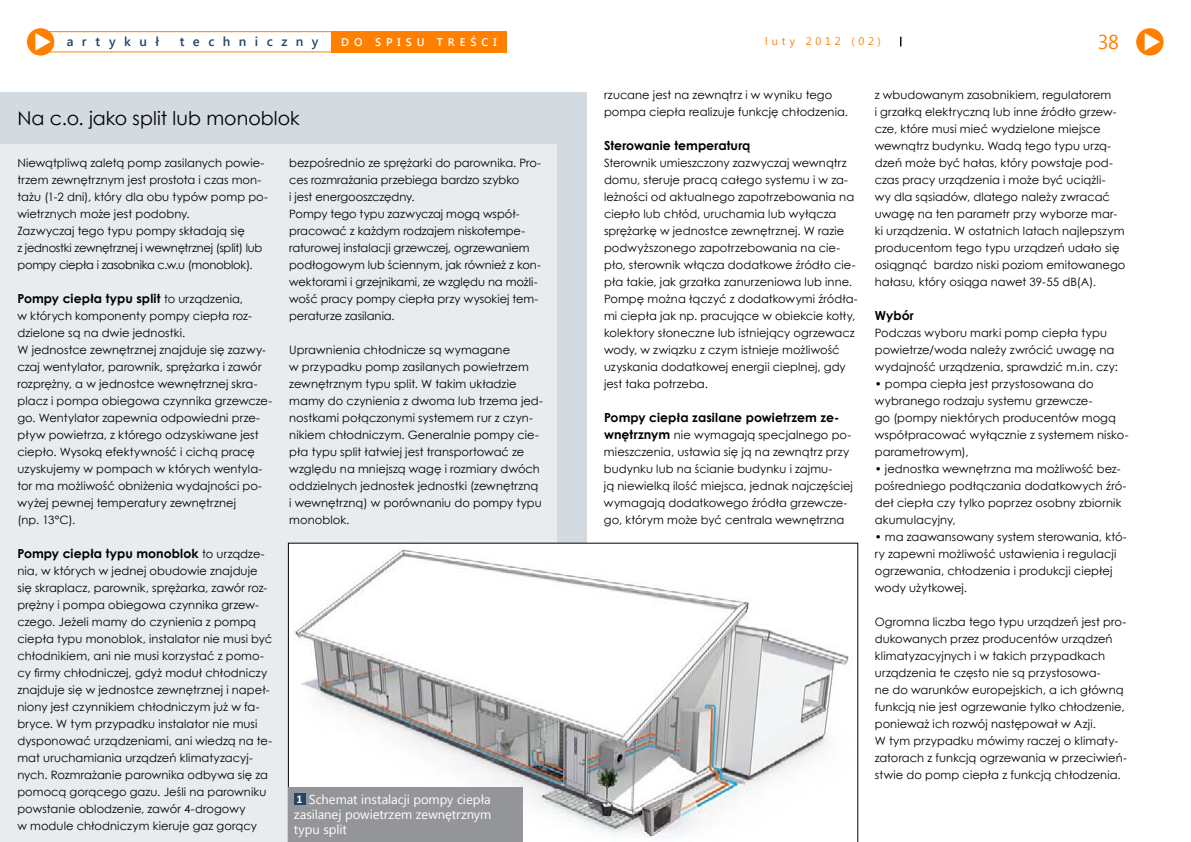
<style>
.page{position:relative;width:1191px;height:842px;background:#fff}
.page>*{position:absolute;margin:0;border:0;box-sizing:border-box;transform-origin:0 0}
.t1{font:20px "Segoe UI";color:#ff8000}
.t2{font:19px "Century Gothic";color:#000}
.t3{font:13px/15px "Segoe UI";letter-spacing:-.005em;color:#fff;text-align:justify}
.t4{font:600 13px "Segoe UI";letter-spacing:.645em;color:#244564}
.t5{font:700 12.5px "Century Gothic";letter-spacing:.005em;color:#000}
.t6{font:11.5px/17px "Century Gothic";letter-spacing:.005em;color:#000}
.t7{font:600 11.1px "Segoe UI";letter-spacing:.445em;color:#fff}
.t8{font:11px "Segoe UI";letter-spacing:.35em;color:#ff8000}
.s1{font-weight:400;font-size:11.5px}
.s2{font-family:"Calibri";font-weight:700;font-size:12px}
.s3{font-weight:700;font-size:12.5px}
</style>
<div class="page">
<div style="left:27px;top:28px;width:27px;height:28px;background:#ff8000;border-radius:50%"></div>
<svg style="left:35px;top:33px;width:16px;height:17px"></svg>
<div style="left:1136px;top:28px;width:27px;height:28px;background:#ff8000;border-radius:50%"></div>
<svg style="left:1144px;top:33px;width:16px;height:18px"></svg>
<div style="left:33px;top:31px;width:310px;height:21px;border:1px solid #ff8000"></div>
<div style="left:331px;top:31px;width:176px;height:21px;background:#ff8000"></div>
<div style="left:1px;top:92px;width:586px;height:750px;background:#d3dae0"></div>
<div style="left:0;top:144px;width:557px;height:698px;background:#e8ecef"></div>
<svg style="left:288px;top:543px;width:570px;height:299px"></svg>
<div style="left:288px;top:788px;width:234px;height:54px;background:#939598"></div>
<div style="left:294px;top:793px;width:11px;height:12px;background:#244564"></div>
<p class="t4" style="left:67px;top:32px;width:94px">artykuł</p>
<p class="t4" style="left:180px;top:32px;width:140px">techniczny</p>
<p class="t7" style="left:341px;top:34px;width:157px">do spisu treści</p>
<p class="t8" style="left:765px;top:34px;width:117px">luty 2012 (02)</p>
<h1 class="t1" style="left:1097px;top:28px;width:23px">38</h1>
<h2 class="t2" style="left:17px;top:105px;width:284px">Na c.o. jako split lub monoblok</h2>
<p class="t6" style="left:17px;top:154px;width:252px">Niewątpliwą zaletą pomp zasilanych powie&shy;trzem zewnętrznym jest prostota i czas mon&shy;tażu (1-2 dni), który dla obu typów pomp po&shy;wietrznych może jest podobny.<br>Zazwyczaj tego typu pompy składają się<br>z jednostki zewnętrznej i wewnętrznej (split) lub pompy ciepła i zasobnika c.w.u (monoblok).</p>
<p class="t5" style="left:17px;top:289px;width:227px">Pompy ciepła typu split <span class="s1">to urządzenia,</span></p>
<p class="t6" style="left:17px;top:307px;width:256px">w których komponenty pompy ciepła roz&shy;dzielone są na dwie jednostki.<br>W jednostce zewnętrznej znajduje się zazwy&shy;czaj wentylator, parownik, sprężarka i zawór rozprężny, a w jednostce wewnętrznej skra&shy;placz i pompa obiegowa czynnika grzewcze&shy;go. Wentylator zapewnia odpowiedni prze&shy;pływ powietrza, z którego odzyskiwane jest ciepło. Wysoką efektywność i cichą pracę uzyskujemy w pompach w których wentyla&shy;tor ma możliwość obniżenia wydajności po&shy;wyżej pewnej temperatury zewnętrznej<br>(np. 13°C).</p>
<p class="t5" style="left:17px;top:544px;width:249px">Pompy ciepła typu monoblok <span class="s1">to urządze-</span></p>
<p class="t6" style="left:17px;top:562px;width:256px">nia, w których w jednej obudowie znajduje się skraplacz, parownik, sprężarka, zawór roz&shy;prężny i pompa obiegowa czynnika grzew&shy;czego. Jeżeli mamy do czynienia z pompą ciepła typu monoblok, instalator nie musi być chłodnikiem, ani nie musi korzystać z pomo&shy;cy firmy chłodniczej, gdyż moduł chłodniczy znajduje się w jednostce zewnętrznej i napeł&shy;niony jest czynnikiem chłodniczym już w fa&shy;bryce. W tym przypadku instalator nie musi dysponować urządzeniami, ani wiedzą na te&shy;mat uruchamiania urządzeń klimatyzacyj&shy;nych. Rozmrażanie parownika odbywa się za pomocą gorącego gazu. Jeśli na parowniku powstanie oblodzenie, zawór 4-drogowy<br>w module chłodniczym kieruje gaz gorący</p>
<p class="t6" style="left:289px;top:154px;width:253px">bezpośrednio ze sprężarki do parownika. Pro&shy;ces rozmrażania przebiega bardzo szybko<br>i jest energooszczędny.<br>Pompy tego typu zazwyczaj mogą współ&shy;pracować z każdym rodzajem niskotempe&shy;raturowej instalacji grzewczej, ogrzewaniem podłogowym lub ściennym, jak również z kon&shy;wektorami i grzejnikami, ze względu na możli&shy;wość pracy pompy ciepła przy wysokiej tem&shy;peraturze zasilania.</p>
<p class="t6" style="left:289px;top:341px;width:255px">Uprawnienia chłodnicze są wymagane<br>w przypadku pomp zasilanych powietrzem zewnętrznym typu split. W takim układzie mamy do czynienia z dwoma lub trzema jed&shy;nostkami połączonymi systemem rur z czyn&shy;nikiem chłodniczym. Generalnie pompy cie&shy;pła typu split łatwiej jest transportować ze względu na mniejszą wagę i rozmiary dwóch oddzielnych jednostek jednostki (zewnętrzną i wewnętrzną) w porównaniu do pompy typu monoblok.</p>
<p class="t3" style="left:294px;top:791px;width:199px"><span class="s2">1</span> Schemat instalacji pompy ciepła zasilanej powietrzem zewnętrznym typu split</p>
<p class="t6" style="left:604px;top:86px;width:246px">rzucane jest na zewnątrz i w wyniku tego pompa ciepła realizuje funkcję chłodzenia.</p>
<p class="t5" style="left:604px;top:136px;width:148px">Sterowanie temperaturą</p>
<p class="t6" style="left:604px;top:154px;width:255px">Sterownik umieszczony zazwyczaj wewnątrz domu, steruje pracą całego systemu i w za&shy;leżności od aktualnego zapotrzebowania na ciepło lub chłód, uruchamia lub wyłącza sprężarkę w jednostce zewnętrznej. W razie podwyższonego zapotrzebowania na cie&shy;pło, sterownik włącza dodatkowe źródło cie&shy;pła takie, jak grzałka zanurzeniowa lub inne.<br>Pompę można łączyć z dodatkowymi źródła&shy;mi ciepła jak np. pracujące w obiekcie kotły, kolektory słoneczne lub istniejący ogrzewacz wody, w związku z czym istnieje możliwość uzyskania dodatkowej energii cieplnej, gdy jest taka potrzeba.</p>
<p class="t5" style="left:604px;top:408px;width:237px">Pompy ciepła zasilane powietrzem ze-</p>
<p class="t6" style="left:604px;top:426px;width:250px"><span class="s3">wnętrznym</span> nie wymagają specjalnego po&shy;mieszczenia, ustawia się ją na zewnątrz przy budynku lub na ścianie budynku i zajmu-<br>ją niewielką ilość miejsca, jednak najczęściej wymagają dodatkowego źródła grzewcze&shy;go, którym może być centrala wewnętrzna</p>
<p class="t6" style="left:874px;top:86px;width:252px">z wbudowanym zasobnikiem, regulatorem<br>i grzałką elektryczną lub inne źródło grzew&shy;cze, które musi mieć wydzielone miejsce wewnątrz budynku. Wadą tego typu urzą&shy;dzeń może być hałas, który powstaje pod&shy;czas pracy urządzenia i może być uciążli-<br>wy dla sąsiadów, dlatego należy zwracać uwagę na ten parametr przy wyborze mar&shy;ki urządzenia. W ostatnich latach najlepszym producentom tego typu urządzeń udało się osiągnąć bardzo niski poziom emitowanego hałasu, który osiąga nawet 39-55 dB(A).</p>
<p class="t5" style="left:874px;top:306px;width:41px">Wybór</p>
<p class="t6" style="left:874px;top:324px;width:245px">Podczas wyboru marki pomp ciepła typu powietrze/woda należy zwrócić uwagę na wydajność urządzenia, sprawdzić m.in. czy:</p>
<p class="t6" style="left:874px;top:375px;width:255px">• pompa ciepła jest przystosowana do wybranego rodzaju systemu grzewcze-<br>go (pompy niektórych producentów mogą współpracować wyłącznie z systemem nisko&shy;parametrowym),</p>
<p class="t6" style="left:874px;top:460px;width:253px">• jednostka wewnętrzna ma możliwość bez&shy;pośredniego podłączania dodatkowych źró&shy;deł ciepła czy tylko poprzez osobny zbiornik akumulacyjny,</p>
<p class="t6" style="left:874px;top:528px;width:253px">• ma zaawansowany system sterowania, któ&shy;ry zapewni możliwość ustawienia i regulacji ogrzewania, chłodzenia i produkcji ciepłej wody użytkowej.</p>
<p class="t6" style="left:874px;top:613px;width:254px">Ogromna liczba tego typu urządzeń jest pro&shy;dukowanych przez producentów urządzeń klimatyzacyjnych i w takich przypadkach urządzenia te często nie są przystosowa-<br>ne do warunków europejskich, a ich główną funkcją nie jest ogrzewanie tylko chłodzenie, ponieważ ich rozwój następował w Azji.<br>W tym przypadku mówimy raczej o klimaty&shy;zatorach z funkcją ogrzewania w przeciwień&shy;stwie do pomp ciepła z funkcją chłodzenia.</p>
</div>
